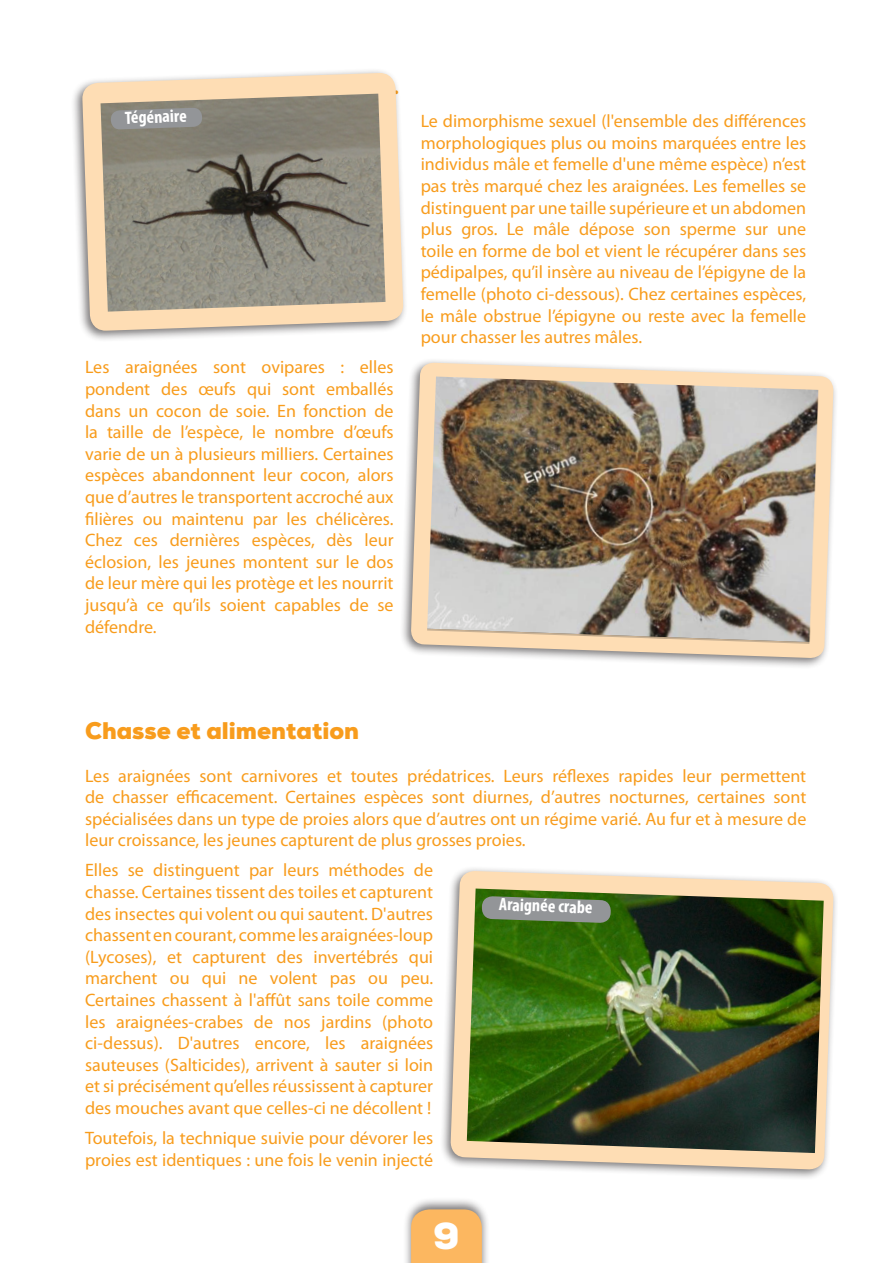
<style>
.page{position:relative;width:893px;height:1263px;background:#fff}
.page>*{position:absolute;margin:0;border:0;box-sizing:border-box;transform-origin:0 0}
.t1{font:900 37.5px "Nexa";color:#fff}
.t2{font:900 24px "Nexa";color:#f89c1c}
.t3{font:18px/21.6px "Myriad Pro";color:#f89c1c;text-align:justify}
.t4{font:700 condensed 18px "Myriad Pro";color:#fff}
</style>
<div class="page">
<div style="left:402px;top:1196px;width:88px;height:67px;background:#231f20;opacity:.6"></div>
<div style="left:411px;top:1209px;width:71px;height:54px;background:#fcb760"></div>
<div style="left:399px;top:357px;width:439px;height:311px;background:#231f20;opacity:.6"></div>
<svg style="left:411px;top:362px;width:423px;height:296px;fill:#feddb4"></svg>
<img style="left:427px;top:376px;width:392px;height:268px">
<div style="left:70px;top:67px;width:338px;height:274px;background:#231f20;opacity:.6"></div>
<svg style="left:82px;top:72px;width:322px;height:259px;background:#f3dbbd"></svg>
<img style="left:101px;top:94px;width:285px;height:218px">
<div style="left:439px;top:865px;width:399px;height:315px;background:#231f20;opacity:.6"></div>
<svg style="left:450px;top:870px;width:384px;height:300px;fill:#feddb4"></svg>
<img style="left:467px;top:888px;width:357px;height:265px">
<svg style="left:111px;top:107px;width:91px;height:23px;background:#909190"></svg>
<svg style="left:481px;top:896px;width:130px;height:27px;background:#7f8c7b"></svg>
<p class="t4" style="left:124px;top:106px;width:63px;rotate:-2deg">Tégénaire</p>
<p class="t3" style="left:394px;top:80px;width:7px">•</p>
<p class="t3" style="left:85px;top:356px;width:310px">Les araignées sont ovipares : elles pondent des œufs qui sont emballés dans un cocon de soie. En fonction de la taille de l’espèce, le nombre d’œufs varie de un à plusieurs milliers. Certaines espèces abandonnent leur cocon, alors que d’autres le transportent accroché aux filières ou maintenu par les chélicères.<br>Chez ces dernières espèces, dès leur éclosion, les jeunes montent sur le dos de leur mère qui les protège et les nourrit jusqu’à ce qu’ils soient capables de se défendre.</p>
<p class="t3" style="left:421px;top:110px;width:387px">Le dimorphisme sexuel (l'ensemble des différences morphologiques plus ou moins marquées entre les individus mâle et femelle d'une même espèce) n’est pas très marqué chez les araignées. Les femelles se distinguent par une taille supérieure et un abdomen plus gros. Le mâle dépose son sperme sur une toile en forme de bol et vient le récupérer dans ses pédipalpes, qu’il insère au niveau de l’épigyne de la femelle (photo ci-dessous). Chez certaines espèces, le mâle obstrue l’épigyne ou reste avec la femelle pour chasser les autres mâles.</p>
<h2 class="t2" style="left:85px;top:715px;width:276px">Chasse et alimentation</h2>
<p class="t3" style="left:85px;top:764px;width:723px">Les araignées sont carnivores et toutes prédatrices. Leurs réflexes rapides leur permettent de chasser efficacement. Certaines espèces sont diurnes, d’autres nocturnes, certaines sont spécialisées dans un type de proies alors que d’autres ont un régime varié. Au fur et à mesure de leur croissance, les jeunes capturent de plus grosses proies.</p>
<p class="t3" style="left:85px;top:859px;width:350px">Elles se distinguent par leurs méthodes de chasse. Certaines tissent des toiles et capturent des insectes qui volent ou qui sautent. D'autres chassent en courant, comme les araignées-loup (Lycoses), et capturent des invertébrés qui marchent ou qui ne volent pas ou peu.<br>Certaines chassent à l'affût sans toile comme les araignées-crabes de nos jardins (photo ci-dessus). D'autres encore, les araignées sauteuses (Salticides), arrivent à sauter si loin et si précisément qu’elles réussissent à capturer des mouches avant que celles-ci ne décollent !</p>
<p class="t3" style="left:85px;top:1127px;width:350px">Toutefois, la technique suivie pour dévorer les proies est identiques : une fois le venin injecté</p>
<p class="t4" style="left:499px;top:893px;width:95px;rotate:2deg">Araignée crabe</p>
<h1 class="t1" style="left:433px;top:1212px;width:28px">9</h1>
</div>
